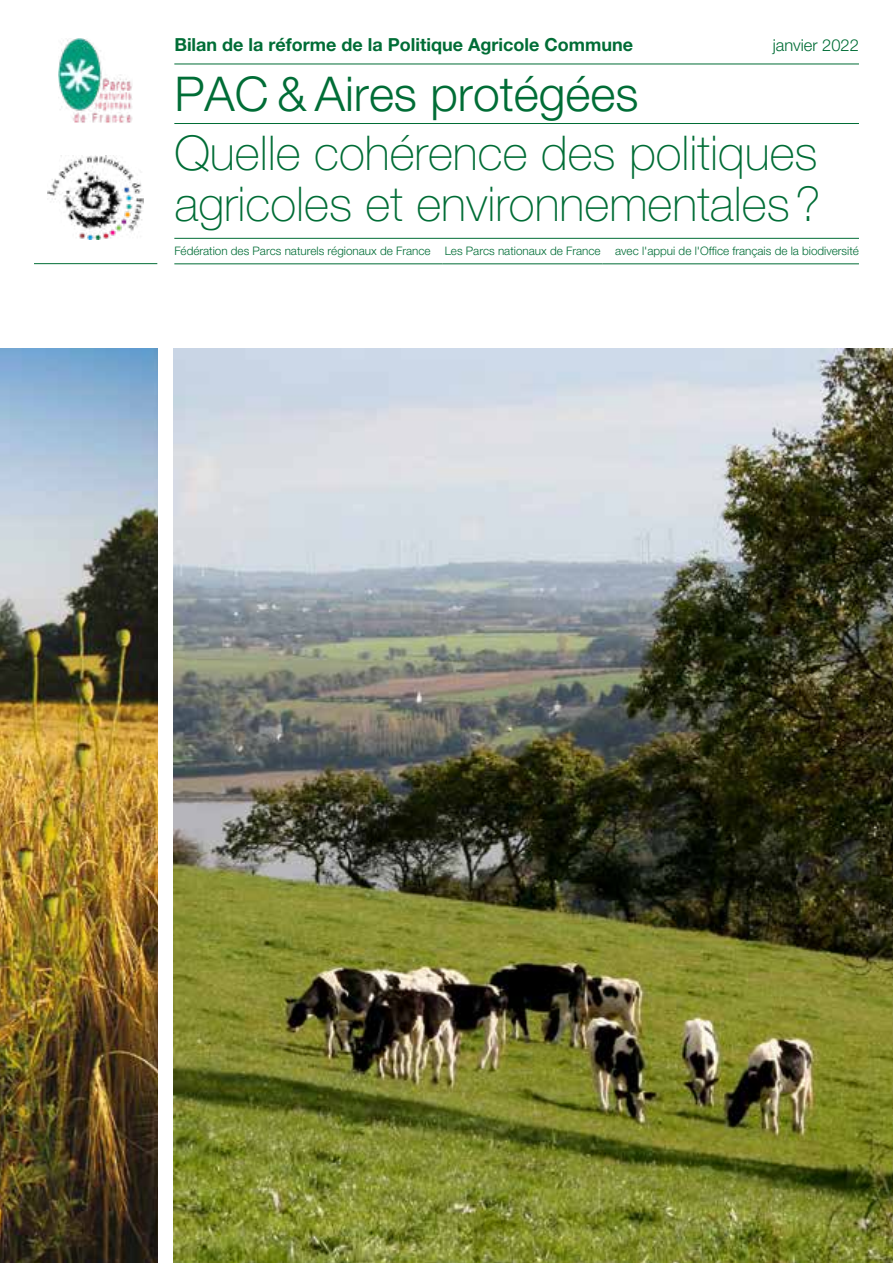
<style>
.page{position:relative;width:893px;height:1263px;background:#fff}
.page>*{position:absolute;margin:0;border:0;box-sizing:border-box;transform-origin:0 0}
.t1{font:48px/51px "Helvetica Neue LT 35 Th";color:#006d36}
.t2{font:48px "Helvetica Neue LT 45 Lt";color:#006d36}
.t3{font:18px "Helvetica Neue LT 75 Bd";color:#006d36}
.t4{font:16.5px "Helvetica Neue LT 45 Lt";color:#006d36}
.t5{font:11.7px "Helvetica Neue LT 45 Lt";color:#006d36}
</style>
<div class="page">
<hr style="left:174px;top:64px;width:685px;height:1px;background:#006d36">
<hr style="left:174px;top:123px;width:685px;height:1px;background:#006d36">
<hr style="left:174px;top:238px;width:685px;height:1px;background:#006d36">
<img style="left:173px;top:349px;width:720px;height:914px">
<img style="left:0;top:349px;width:157px;height:914px">
<img style="left:48px;top:155px;width:96px;height:85px">
<hr style="left:34px;top:263px;width:123px;height:1px;background:#006d36">
<hr style="left:443px;top:264px;width:160px;height:1px;background:#006d36">
<hr style="left:603px;top:264px;width:256px;height:1px;background:#006d36">
<hr style="left:174px;top:264px;width:269px;height:1px;background:#006d36">
<img style="left:59px;top:39px;width:73px;height:84px">
<h2 class="t3" style="left:174px;top:33px;width:460px">Bilan de la réforme de la Politique Agricole Commune</h2>
<h1 class="t2" style="left:174px;top:64px;width:466px">PAC &amp; Aires protégées</h1>
<h1 class="t1" style="left:174px;top:127px;width:648px">Quelle cohérence des politiques agricoles et environnementales?</h1>
<h3 class="t4" style="left:773px;top:35px;width:88px">janvier 2022</h3>
<p class="t5" style="left:174px;top:244px;width:686px">Fédération des Parcs naturels régionaux de France Les Parcs nationaux de France avec l'appui de l'Office français de la biodiversité</p>
</div>
